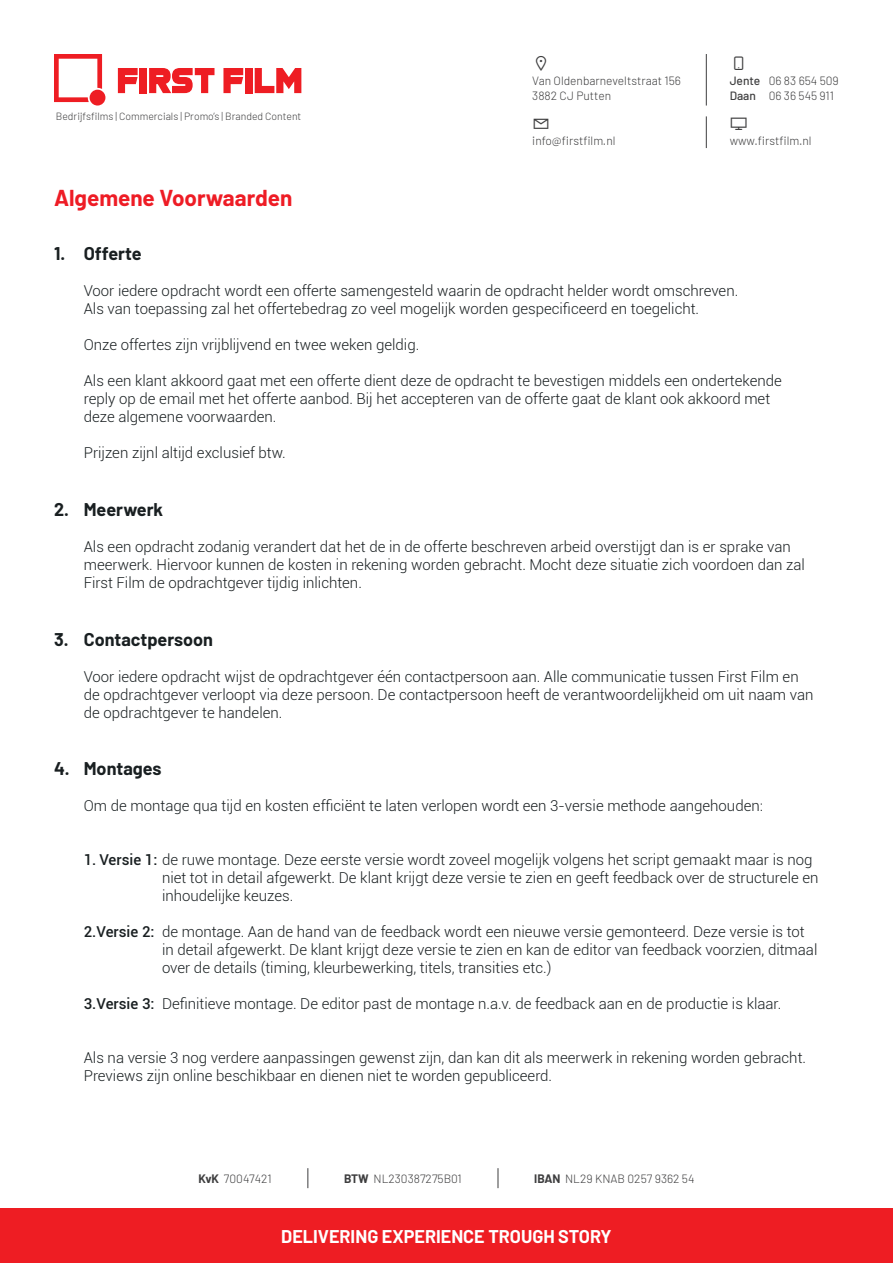
<style>
.page{position:relative;width:893px;height:1263px;background:#fff}
.page>*{position:absolute;margin:0;border:0;box-sizing:border-box;transform-origin:0 0}
.t1{font:700 22.5px "Barlow";color:#ee1c25}
.t2{font:700 18px "Barlow";color:#191f21}
.t3{font:700 18px "Barlow";color:#fff}
.t4{font:18px "Line Awesome";color:#3e3e3f}
.t5{font:300 15px/18px "Roboto";color:#191f21}
.t6{font:300 12px/15px "Barlow";color:#3e3e3f}
.t7{font:300 10.5px "Barlow";color:#3e3e3f}
.s1{font-weight:500}
.s2{font-weight:700}
</style>
<div class="page">
<svg style="left:118px;top:68px;width:20px;height:25px"></svg>
<div style="left:139px;top:68px;width:8px;height:25px;background:#ee1d23"></div>
<svg style="left:149px;top:68px;width:65px;height:25px"></svg>
<svg style="left:223px;top:68px;width:20px;height:25px"></svg>
<div style="left:245px;top:68px;width:7px;height:25px;background:#ee1d23"></div>
<svg style="left:255px;top:68px;width:46px;height:25px"></svg>
<svg style="left:54px;top:54px;width:51px;height:52px"></svg>
<div style="left:0;top:1209px;width:893px;height:54px;background:#ee1d23"></div>
<svg style="left:308px;top:1168px;width:1px;height:20px"></svg>
<svg style="left:498px;top:1168px;width:1px;height:20px"></svg>
<hr style="left:706px;top:54px;width:1px;height:52px;background:#3e3e3f">
<hr style="left:706px;top:116px;width:1px;height:32px;background:#3e3e3f">
<p class="t7" style="left:56px;top:108px;width:247px">Bedrijfsfilms | Commercials | Promo’s | Branded Content</p>
<p class="t6" style="left:532px;top:72px;width:150px">Van Oldenbarneveltstraat 156<br>3882 CJ Putten</p>
<p class="t6" style="left:532px;top:132px;width:85px">info@firstfilm.nl</p>
<p class="t6" style="left:730px;top:72px;width:111px"><span class="s1">Jente</span> 06 83 654 509<br><span class="s1">Daan</span> 06 36 545 911</p>
<p class="t4" style="left:730px;top:113px;width:19px">•</p>
<p class="t6" style="left:730px;top:132px;width:83px">www.firstfilm.nl</p>
<h1 class="t1" style="left:54px;top:181px;width:240px">Algemene Voorwaarden</h1>
<p class="t2" style="left:54px;top:241px;width:89px">1. Offerte</p>
<p class="t5" style="left:84px;top:282px;width:656px">Voor iedere opdracht wordt een offerte samengesteld waarin de opdracht helder wordt omschreven.<br>Als van toepassing zal het offertebedrag zo veel mogelijk worden gespecificeerd en toegelicht.</p>
<p class="t5" style="left:84px;top:336px;width:337px">Onze offertes zijn vrijblijvend en twee weken geldig.</p>
<p class="t5" style="left:84px;top:372px;width:700px">Als een klant akkoord gaat met een offerte dient deze de opdracht te bevestigen middels een ondertekende reply op de email met het offerte aanbod. Bij het accepteren van de offerte gaat de klant ook akkoord met deze algemene voorwaarden.</p>
<p class="t5" style="left:84px;top:444px;width:204px">Prijzen zijnl altijd exclusief btw.</p>
<p class="t2" style="left:54px;top:496px;width:111px">2. Meerwerk</p>
<p class="t5" style="left:84px;top:537px;width:723px">Als een opdracht zodanig verandert dat het de in de offerte beschreven arbeid overstijgt dan is er sprake van meerwerk. Hiervoor kunnen de kosten in rekening worden gebracht. Mocht deze situatie zich voordoen dan zal<br>First Film de opdrachtgever tijdig inlichten.</p>
<p class="t2" style="left:54px;top:626px;width:161px">3. Contactpersoon</p>
<p class="t5" style="left:84px;top:667px;width:731px">Voor iedere opdracht wijst de opdrachtgever één contactpersoon aan. Alle communicatie tussen First Film en de opdrachtgever verloopt via deze persoon. De contactpersoon heeft de verantwoordelijkheid om uit naam van de opdrachtgever te handelen.</p>
<p class="t2" style="left:54px;top:755px;width:109px">4. Montages</p>
<p class="t5" style="left:84px;top:796px;width:681px">Om de montage qua tijd en kosten efficiënt te laten verlopen wordt een 3-versie methode aangehouden:</p>
<p class="t5" style="left:162px;top:850px;width:658px;text-indent:-78px"><span class="s1">1. Versie 1:</span> de ruwe montage. Deze eerste versie wordt zoveel mogelijk volgens het script gemaakt maar is nog niet tot in detail afgewerkt. De klant krijgt deze versie te zien en geeft feedback over de structurele en inhoudelijke keuzes.</p>
<p class="t5" style="left:162px;top:922px;width:657px;text-indent:-78px"><span class="s1">2.Versie 2:</span> de montage. Aan de hand van de feedback wordt een nieuwe versie gemonteerd. Deze versie is tot in detail afgewerkt. De klant krijgt deze versie te zien en kan de editor van feedback voorzien, ditmaal over de details (timing, kleurbewerking, titels, transities etc.)</p>
<p class="t5" style="left:84px;top:994px;width:699px"><span class="s1">3.Versie 3:</span> Definitieve montage. De editor past de montage n.a.v. de feedback aan en de productie is klaar.</p>
<p class="t5" style="left:84px;top:1048px;width:724px">Als na versie 3 nog verdere aanpassingen gewenst zijn, dan kan dit als meerwerk in rekening worden gebracht.<br>Previews zijn online beschikbaar en dienen niet te worden gepubliceerd.</p>
<p class="t6" style="left:198px;top:1170px;width:75px"><span class="s2">KvK</span> 70047421</p>
<p class="t6" style="left:344px;top:1170px;width:119px"><span class="s2">BTW</span> NL230387275B01</p>
<p class="t6" style="left:534px;top:1170px;width:162px"><span class="s2">IBAN</span> NL29 KNAB 0257 9362 54</p>
<p class="t3" style="left:281px;top:1223px;width:332px">DELIVERING EXPERIENCE TROUGH STORY</p>
</div>
